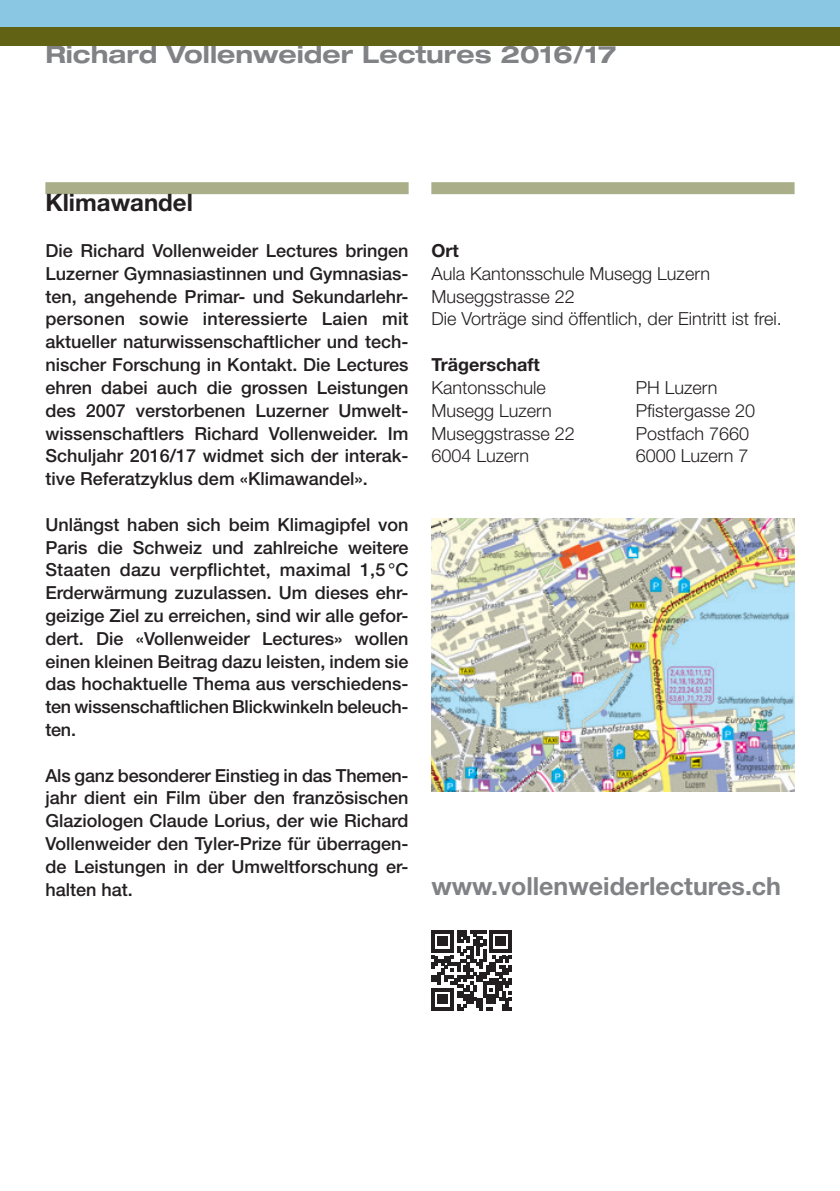
<style>
.page{position:relative;width:840px;height:1191px;background:#fff}
.page>*{position:absolute;margin:0;border:0;box-sizing:border-box;transform-origin:0 0}
.t1{font:700 25px "Helvetica Neue LT Pro";color:#808285}
.Titel_grau{font:700 expanded 24px "Helvetica Neue LT Pro";color:#808285}
.Vortragstitel{font:700 24px "Helvetica Neue LT Pro";color:#231f20}
.t2{font:500 18px/22.8px "Helvetica Neue LT Pro";color:#231f20;text-align:justify}
.t3{font:300 18px "Helvetica Neue LT Pro";color:#231f20}
.t4{font:700 18px "Helvetica Neue LT Pro";color:#231f20}
</style>
<div class="page">
<div style="left:0;top:0;width:839px;height:27px;background:#8ac7e2"></div>
<div style="left:0;top:27px;width:839px;height:18px;background:#626214"></div>
<div style="left:431px;top:182px;width:363px;height:12px;background:#aaae89"></div>
<img style="left:431px;top:519px;width:363px;height:272px">
<div style="left:45px;top:182px;width:363px;height:12px;background:#aaae89"></div>
<svg style="left:431px;top:930px;width:80px;height:80px"></svg>
<p class="Titel_grau" style="left:45px;top:38px;width:572px">Richard Vollenweider Lectures 2016/17</p>
<p class="Vortragstitel" style="left:45px;top:188px;width:149px">Klimawandel</p>
<p class="t2" style="left:45px;top:239px;width:364px">Die Richard Vollenweider Lectures bringen Luzerner Gymnasiastinnen und Gymnasias&shy;ten, angehende Primar- und Sekundarlehr&shy;personen sowie interessierte Laien mit aktueller naturwissenschaftlicher und tech&shy;nischer Forschung in Kontakt. Die Lectures ehren dabei auch die grossen Leistungen des 2007 verstorbenen Luzerner Umwelt&shy;wissenschaftlers Richard Vollenweider. Im Schuljahr 2016/17 widmet sich der interak&shy;tive Referatzyklus dem «Klimawandel».</p>
<p class="t2" style="left:45px;top:513px;width:364px">Unlängst haben sich beim Klimagipfel von Paris die Schweiz und zahlreiche weitere Staaten dazu verpflichtet, maximal 1,5 °C Erderwärmung zuzulassen. Um dieses ehr&shy;geizige Ziel zu erreichen, sind wir alle gefor&shy;dert. Die «Vollenweider Lectures» wollen einen kleinen Beitrag dazu leisten, indem sie das hochaktuelle Thema aus verschiedens&shy;ten wissenschaftlichen Blickwinkeln beleuch&shy;ten.</p>
<p class="t2" style="left:45px;top:763px;width:364px">Als ganz besonderer Einstieg in das Themen&shy;jahr dient ein Film über den französischen Glaziologen Claude Lorius, der wie Richard Vollenweider den Tyler-Prize für überragen&shy;de Leistungen in der Umweltforschung er&shy;halten hat.</p>
<p class="t4" style="left:431px;top:239px;width:29px">Ort</p>
<p class="t3" style="left:431px;top:262px;width:280px">Aula Kantonsschule Musegg Luzern</p>
<p class="t3" style="left:431px;top:285px;width:145px">Museggstrasse 22</p>
<p class="t3" style="left:431px;top:308px;width:352px">Die Vorträge sind öffentlich, der Eintritt ist frei.</p>
<p class="t4" style="left:431px;top:353px;width:110px">Trägerschaft</p>
<p class="t3" style="left:431px;top:376px;width:116px">Kantonsschule</p>
<p class="t3" style="left:635px;top:376px;width:83px">PH Luzern</p>
<p class="t3" style="left:431px;top:399px;width:122px">Musegg Luzern</p>
<p class="t3" style="left:635px;top:399px;width:121px">Pfistergasse 20</p>
<p class="t3" style="left:431px;top:422px;width:145px">Museggstrasse 22</p>
<p class="t3" style="left:635px;top:422px;width:115px">Postfach 7660</p>
<p class="t3" style="left:431px;top:445px;width:99px">6004 Luzern</p>
<p class="t3" style="left:635px;top:445px;width:114px">6000 Luzern 7</p>
<p class="t1" style="left:431px;top:870px;width:351px">www.vollenweiderlectures.ch</p>
</div>
